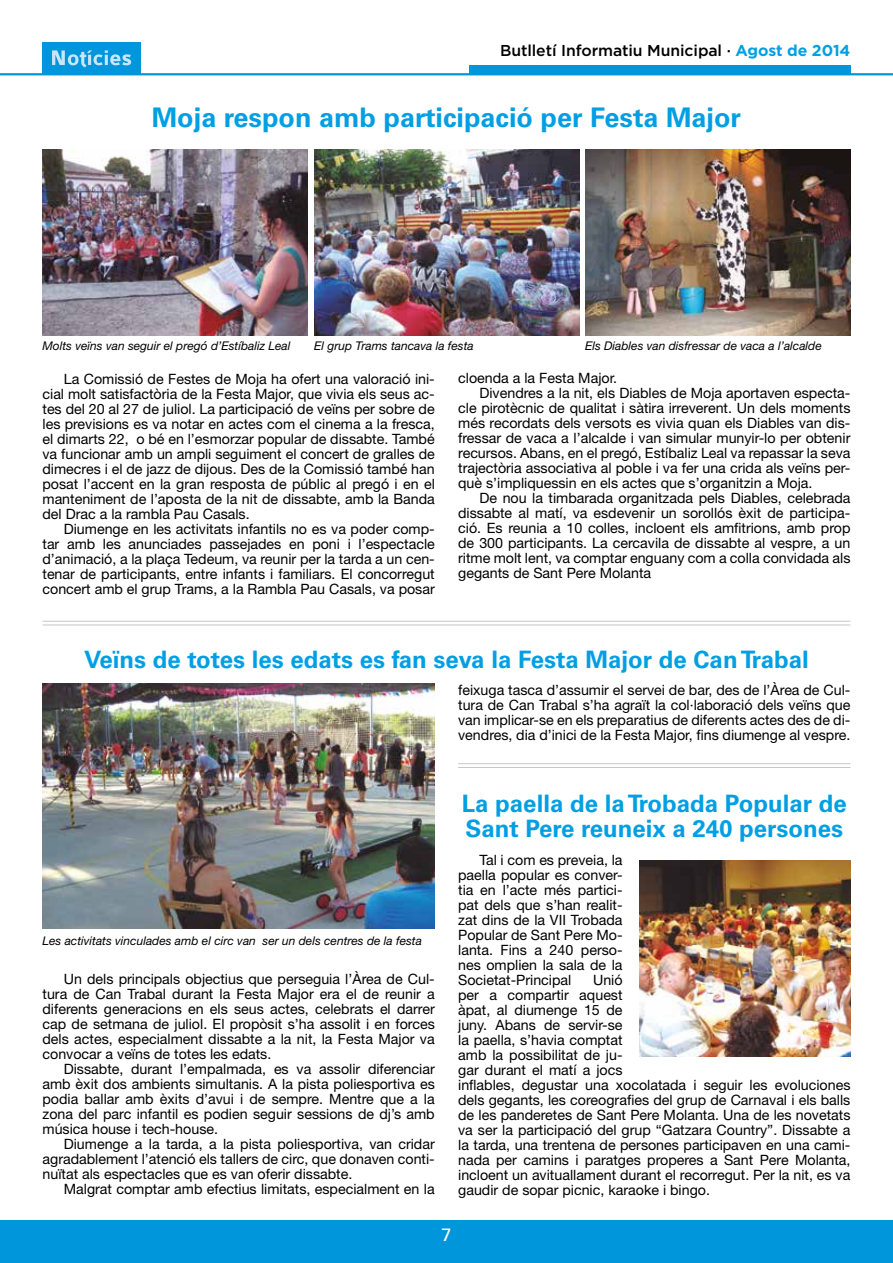
<style>
.page{position:relative;width:893px;height:1263px;background:#fff}
.page>*{position:absolute;margin:0;border:0;box-sizing:border-box;transform-origin:0 0}
.t1{font:700 27px "Univers";color:#009fe3}
.t2{font:700 24px/25.5px "Univers";color:#009fe3}
.t3{font:18px "Univers";color:#fff}
.t4{font:500 15.75px "Gotham";letter-spacing:-.005em;color:#000}
.t5{font:14.25px/15px "Helvetica Neue";color:#000;text-align:justify}
.t6{font:italic 12px "Helvetica Neue";color:#000}
.s1{font-weight:700;color:#009fe3}
</style>
<div class="page">
<div style="left:0;top:1220px;width:893px;height:43px;background:#0096dc"></div>
<hr style="left:0;top:73px;width:893px;height:2px;background:#0096dc">
<div style="left:469px;top:66px;width:381px;height:8px;background:#0096dc"></div>
<div style="left:43px;top:43px;width:98px;height:31px;background:#0096dc"></div>
<svg style="left:52px;top:50px;width:79px;height:17px"></svg>
<hr style="left:43px;top:621px;width:807px;height:1px;background:#c6c6c6">
<hr style="left:43px;top:625px;width:807px;height:1px;background:#c6c6c6">
<img style="left:43px;top:150px;width:265px;height:186px">
<img style="left:43px;top:683px;width:392px;height:246px">
<hr style="left:458px;top:763px;width:392px;height:1px;background:#c6c6c6">
<hr style="left:458px;top:767px;width:392px;height:1px;background:#c6c6c6">
<img style="left:585px;top:150px;width:265px;height:186px">
<img style="left:314px;top:150px;width:265px;height:186px">
<img style="left:639px;top:860px;width:211px;height:197px">
<p class="t4" style="left:500px;top:41px;width:352px">Butlletí Informatiu Municipal · <span class="s1">Agost de 2014</span></p>
<h1 class="t1" style="left:152px;top:102px;width:591px">Moja respon amb participació per Festa Major</h1>
<p class="t6" style="left:43px;top:338px;width:249px">Molts veïns van seguir el pregó d’Estíbaliz Leal</p>
<p class="t6" style="left:314px;top:338px;width:161px">El grup Trams tancava la festa</p>
<p class="t6" style="left:585px;top:338px;width:238px">Els Diables van disfressar de vaca a l’alcalde</p>
<p class="t5" style="left:43px;top:371px;width:394px;text-indent:21px">La Comissió de Festes de Moja ha ofert una valoració ini&shy;cial molt satisfactòria de la Festa Major, que vivia els seus ac&shy;tes del 20 al 27 de juliol. La participació de veïns per sobre de les previsions es va notar en actes com el cinema a la fresca, el dimarts 22, o bé en l’esmorzar popular de dissabte. També va funcionar amb un ampli seguiment el concert de gralles de dimecres i el de jazz de dijous. Des de la Comissió també han posat l’accent en la gran resposta de públic al pregó i en el manteniment de l’aposta de la nit de dissabte, amb la Banda del Drac a la rambla Pau Casals.</p>
<p class="t5" style="left:43px;top:521px;width:394px;text-indent:21px">Diumenge en les activitats infantils no es va poder comp&shy;tar amb les anunciades passejades en poni i l’espectacle d’animació, a la plaça Tedeum, va reunir per la tarda a un cen&shy;tenar de participants, entre infants i familiars. El concorregut concert amb el grup Trams, a la Rambla Pau Casals, va posar</p>
<p class="t5" style="left:458px;top:371px;width:160px">cloenda a la Festa Major.</p>
<p class="t5" style="left:479px;top:386px;width:372px">Divendres a la nit, els Diables de Moja aportaven especta-</p>
<p class="t5" style="left:458px;top:401px;width:394px">cle pirotècnic de qualitat i sàtira irreverent. Un dels moments</p>
<p class="t5" style="left:458px;top:416px;width:394px">més recordats dels versots es vivia quan els Diables van dis-</p>
<p class="t5" style="left:458px;top:431px;width:394px">fressar de vaca a l’alcalde i van simular munyir-lo per obtenir</p>
<p class="t5" style="left:458px;top:446px;width:394px">recursos. Abans, en el pregó, Estíbaliz Leal va repassar la seva</p>
<p class="t5" style="left:458px;top:461px;width:394px">trajectòria associativa al poble i va fer una crida als veïns per-</p>
<p class="t5" style="left:458px;top:476px;width:356px">què s’impliquessin en els actes que s’organitzin a Moja.</p>
<p class="t5" style="left:479px;top:491px;width:373px">De nou la timbarada organitzada pels Diables, celebrada</p>
<p class="t5" style="left:458px;top:506px;width:394px">dissabte al matí, va esdevenir un sorollós èxit de participa-</p>
<p class="t5" style="left:458px;top:521px;width:394px">ció. Es reunia a 10 colles, incloent els amfitrions, amb prop</p>
<p class="t5" style="left:458px;top:536px;width:394px">de 300 participants. La cercavila de dissabte al vespre, a un</p>
<p class="t5" style="left:458px;top:551px;width:394px">ritme molt lent, va comptar enguany com a colla convidada als</p>
<p class="t5" style="left:458px;top:566px;width:194px">gegants de Sant Pere Molanta</p>
<h2 class="t2" style="left:84px;top:646px;width:726px">Veïns de totes les edats es fan seva la Festa Major de Can Trabal</h2>
<p class="t6" style="left:43px;top:933px;width:381px">Les activitats vinculades amb el circ van ser un dels centres de la festa</p>
<p class="t5" style="left:43px;top:971px;width:394px;text-indent:21px">Un dels principals objectius que perseguia l’Àrea de Cul&shy;tura de Can Trabal durant la Festa Major era el de reunir a diferents generacions en els seus actes, celebrats el darrer cap de setmana de juliol. El propòsit s’ha assolit i en forces dels actes, especialment dissabte a la nit, la Festa Major va convocar a veïns de totes les edats.</p>
<p class="t5" style="left:43px;top:1061px;width:394px;text-indent:21px">Dissabte, durant l’empalmada, es va assolir diferenciar amb èxit dos ambients simultanis. A la pista poliesportiva es podia ballar amb èxits d’avui i de sempre. Mentre que a la zona del parc infantil es podien seguir sessions de dj’s amb música house i tech-house.</p>
<p class="t5" style="left:43px;top:1136px;width:394px;text-indent:21px">Diumenge a la tarda, a la pista poliesportiva, van cridar agradablement l’atenció els tallers de circ, que donaven conti&shy;nuïtat als espectacles que es van oferir dissabte.</p>
<p class="t5" style="left:64px;top:1182px;width:372px">Malgrat comptar amb efectius limitats, especialment en la</p>
<p class="t5" style="left:458px;top:682px;width:394px">feixuga tasca d’assumir el servei de bar, des de l’Àrea de Cul&shy;tura de Can Trabal s’ha agraït la col·laboració dels veïns que van implicar-se en els preparatius de diferents actes des de di&shy;vendres, dia d’inici de la Festa Major, fins diumenge al vespre.</p>
<h2 class="t2" style="left:462px;top:791px;width:386px">La paella de la Trobada Popular de<br>Sant Pere reuneix a 240 persones</h2>
<p class="t5" style="left:458px;top:852px;width:166px;text-indent:21px">Tal i com es preveia, la paella popular es conver&shy;tia en l’acte més partici&shy;pat dels que s’han realit&shy;zat dins de la VII Trobada Popular de Sant Pere Mo&shy;lanta. Fins a 240 perso&shy;nes omplien la sala de la Societat-Principal</p>
<p class="t5" style="left:458px;top:972px;width:394px;text-align:left;text-indent:135px">Unió<br>per a compartir aquest<br>àpat, al diumenge 15 de<br>juny. Abans de servir-se<br>la paella, s’havia comptat<br>amb la possibilitat de ju-<br>gar durant el matí a jocs<br>inflables, degustar una xocolatada i seguir les evoluciones dels gegants, les coreografies del grup de Carnaval i els balls de les panderetes de Sant Pere Molanta. Una de les novetats va ser la participació del grup “Gatzara Country”. Dissabte a la tarda, una trentena de persones participaven en una cami&shy;nada per camins i paratges properes a Sant Pere Molanta, incloent un avituallament durant el recorregut. Per la nit, es va gaudir de sopar picnic, karaoke i bingo.</p>
<p class="t3" style="left:441px;top:1224px;width:12px">7</p>
</div>
